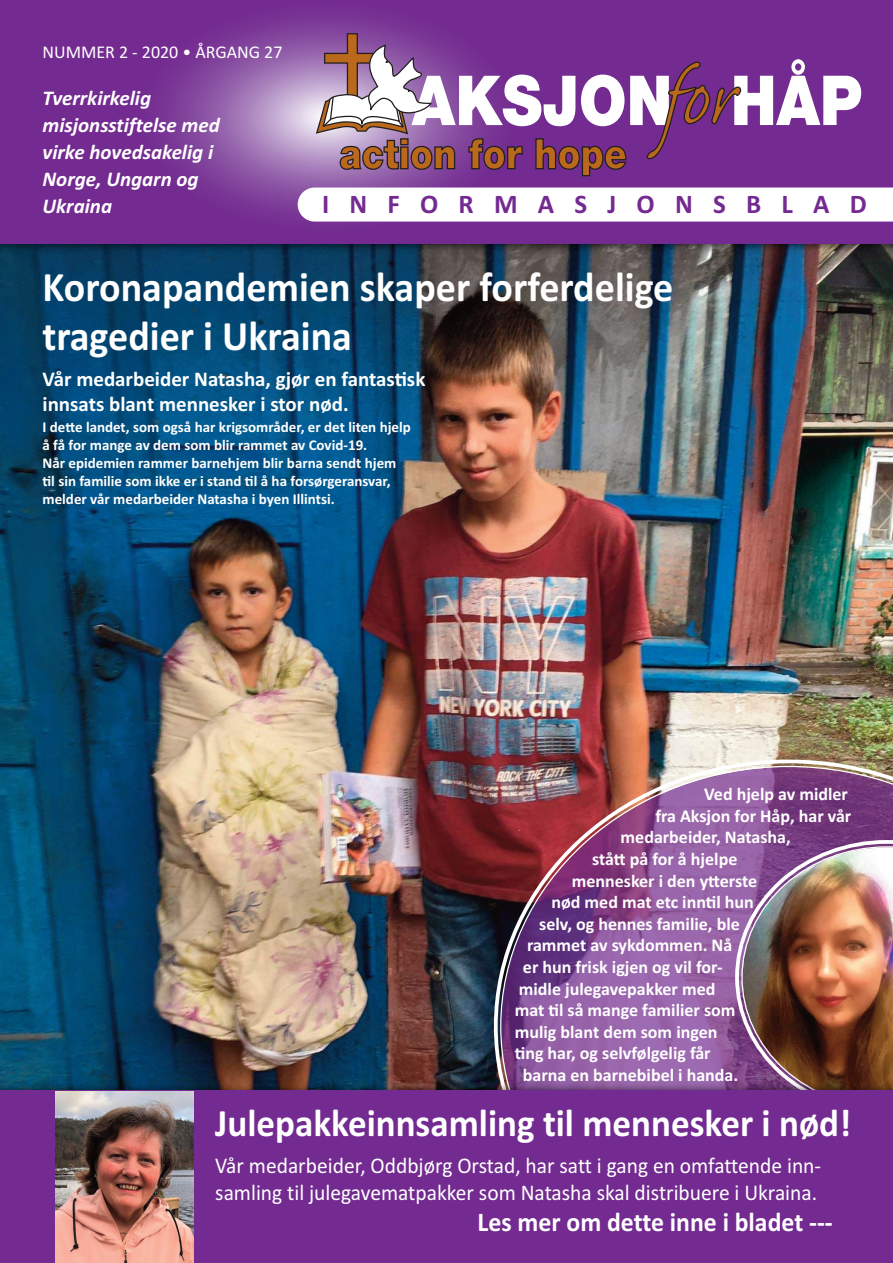
<style>
.page{position:relative;width:893px;height:1263px;background:#fff}
.page>*{position:absolute;margin:0;border:0;box-sizing:border-box;transform-origin:0 0}
.t1{font:700 42px/49.2px "Calibri";color:#fff;scale:.95 1}
.t2{font:700 38.85px "Calibri";color:#fff;scale:.95 1}
.t3{font:700 27px "Calibri";color:#fff;scale:.95 1}
.t4{font:700 27px "Calibri";letter-spacing:.75em;color:#742b91}
.t5{font:22.5px/27px "Calibri";color:#fff;scale:.95 1}
.t6{font:italic 700 21px/27px "Calibri";color:#fff}
.t7{font:700 21px/25.2px "Calibri";color:#fff}
.t8{font:700 18px "Calibri";color:#fff}
.t9{font:18px "Calibri";color:#fff}
.t10{font:700 15px/18px "Calibri";color:#fff}
</style>
<div class="page">
<img style="left:0;top:258px;width:893px;height:821px">
<img style="left:492px;top:758px;width:401px;height:321px">
<svg style="left:499px;top:765px;width:394px;height:314px;background:#8e568c"></svg>
<img style="left:733px;top:838px;width:160px;height:241px">
<img style="left:0;top:244px;width:893px;height:14px">
<div style="left:0;top:0;width:893px;height:244px;background:#742b91"></div>
<img style="left:0;top:1079px;width:893px;height:12px">
<div style="left:0;top:1091px;width:893px;height:172px;background:#742b91"></div>
<svg style="left:164px;top:17px;width:355px;height:198px"></svg>
<div style="left:298px;top:188px;width:595px;height:34px;background:#fff"></div>
<svg style="left:316px;top:33px;width:545px;height:143px"></svg>
<img style="left:55px;top:1091px;width:138px;height:172px">
<p class="t9" style="left:43px;top:41px;width:242px">NUMMER 2 - 2020 • ÅRGANG 27</p>
<p class="t6" style="left:43px;top:84px;width:179px">Tverrkirkelig misjonsstiftelse med virke hovedsakelig i<br>Norge, Ungarn og<br>Ukraina</p>
<h3 class="t4" style="left:322px;top:188px;width:546px">INFORMASJONSBLAD</h3>
<h1 class="t1" style="left:43px;top:262px;width:666px">Koronapandemien skaper forferdelige tragedier i Ukraina</h1>
<p class="t7" style="left:43px;top:366px;width:384px">Vår medarbeider Natasha, gjør en fantastisk innsats blant mennesker i stor nød.</p>
<p class="t10" style="left:43px;top:418px;width:370px">I dette landet, som også har krigsområder, er det liten hjelp å få for mange av dem som blir rammet av Covid-19.<br>Når epidemien rammer barnehjem blir barna sendt hjem til sin familie som ikke er i stand til å ha forsørgeransvar, melder vår medarbeider Natasha i byen Illintsi.</p>
<p class="t8" style="left:704px;top:783px;width:145px">Ved hjelp av midler</p>
<p class="t8" style="left:655px;top:805px;width:197px">fra Aksjon for Håp, har vår</p>
<p class="t8" style="left:621px;top:826px;width:172px">medarbeider, Natasha,</p>
<p class="t8" style="left:592px;top:848px;width:147px">stått på for å hjelpe</p>
<p class="t8" style="left:572px;top:870px;width:187px">mennesker i den ytterste</p>
<p class="t8" style="left:551px;top:891px;width:204px">nød med mat etc inntil hun</p>
<p class="t8" style="left:539px;top:913px;width:202px">selv, og hennes familie, ble</p>
<p class="t8" style="left:527px;top:934px;width:207px">rammet av sykdommen. Nå</p>
<p class="t8" style="left:523px;top:956px;width:201px">er hun frisk igjen og vil for-</p>
<p class="t8" style="left:519px;top:978px;width:198px">midle julegavepakker med</p>
<p class="t8" style="left:515px;top:999px;width:222px">mat til så mange familier som</p>
<p class="t8" style="left:515px;top:1021px;width:204px">mulig blant dem som ingen</p>
<p class="t8" style="left:515px;top:1042px;width:197px">ting har, og selvfølgelig får</p>
<p class="t8" style="left:523px;top:1064px;width:217px">barna en barnebibel i handa.</p>
<h2 class="t2" style="left:215px;top:1100px;width:671px">Julepakkeinnsamling til mennesker i nød!</h2>
<p class="t5" style="left:215px;top:1152px;width:639px">Vår medarbeider, Oddbjørg Orstad, har satt i gang en omfattende inn&shy;samling til julegavematpakker som Natasha skal distribuere i Ukraina.</p>
<h3 class="t3" style="left:478px;top:1205px;width:375px">Les mer om dette inne i bladet ---</h3>
</div>
